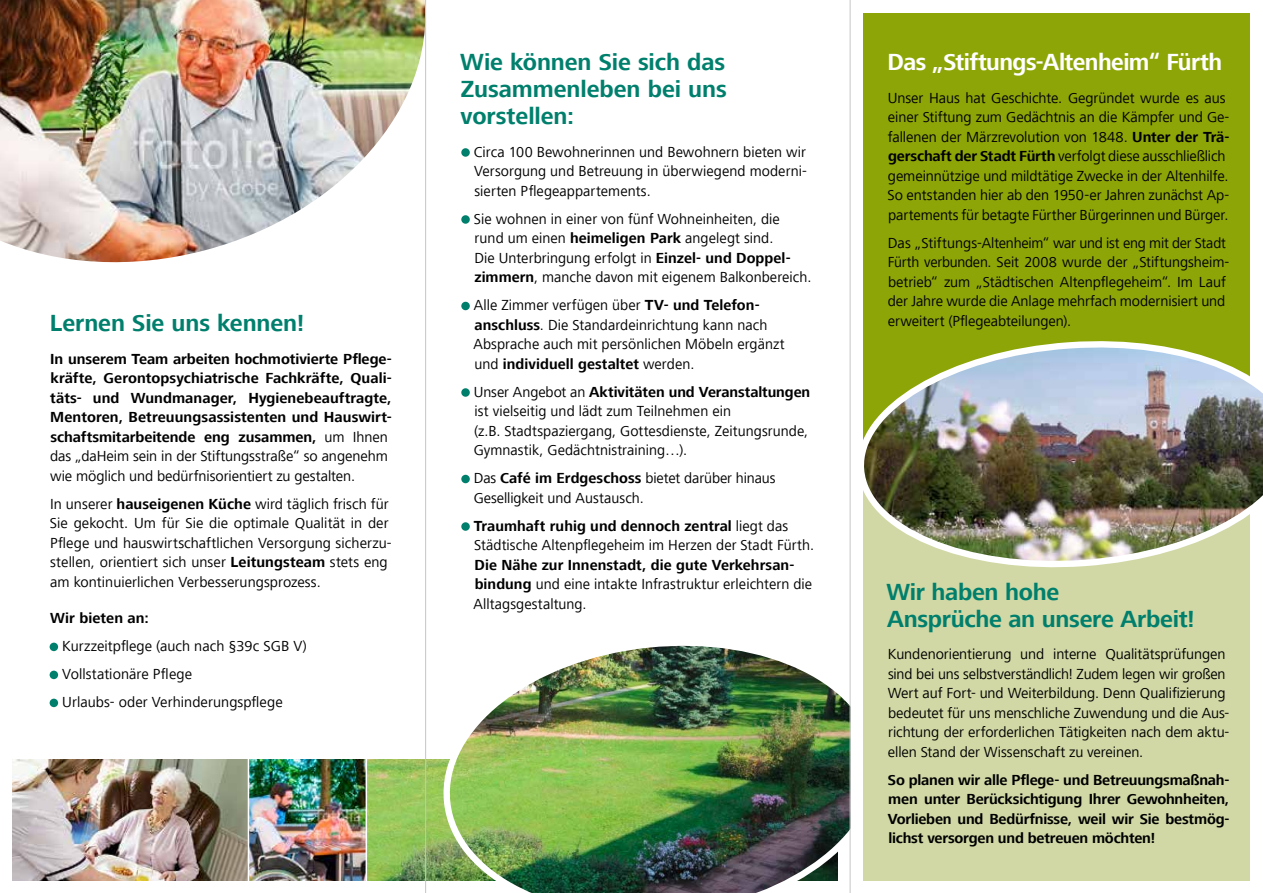
<style>
.page{position:relative;width:1263px;height:893px;background:#fff}
.page>*{position:absolute;margin:0;border:0;box-sizing:border-box;transform-origin:0 0}
.t1{font:700 24px/27px "Frutiger Next LTCE";letter-spacing:-.005em;color:#007f6d}
.t2{font:700 24px "Frutiger Next LTCE";letter-spacing:-.025em;color:#fff}
.t3{font:15px/19.5px "Frutiger Next LTCE";color:#000}
.t4{font:700 15px/19.5px "Frutiger Next LTCE";color:#000}
.s1{font-weight:400}
.s2{font-weight:700}
</style>
<div class="page">
<div style="left:863px;top:484px;width:387px;height:396px;background:#d1d8a5"></div>
<img style="left:0;top:0;width:425px;height:263px">
<img style="left:13px;top:759px;width:426px;height:121px">
<div style="left:50px;top:643px;width:8px;height:8px;background:#007f6d;border-radius:50%"></div>
<div style="left:50px;top:671px;width:8px;height:8px;background:#007f6d;border-radius:50%"></div>
<div style="left:50px;top:699px;width:8px;height:8px;background:#007f6d;border-radius:50%"></div>
<div style="left:461px;top:148px;width:9px;height:9px;background:#007f6d;border-radius:50%"></div>
<div style="left:461px;top:215px;width:9px;height:9px;background:#007f6d;border-radius:50%"></div>
<div style="left:461px;top:302px;width:9px;height:8px;background:#007f6d;border-radius:50%"></div>
<div style="left:461px;top:388px;width:9px;height:9px;background:#007f6d;border-radius:50%"></div>
<div style="left:461px;top:475px;width:9px;height:8px;background:#007f6d;border-radius:50%"></div>
<div style="left:461px;top:522px;width:9px;height:9px;background:#007f6d;border-radius:50%"></div>
<div style="left:863px;top:13px;width:387px;height:458px;background:#8ea507"></div>
<img style="left:863px;top:341px;width:400px;height:227px">
<img style="left:439px;top:632px;width:411px;height:261px">
<hr style="left:248px;top:757px;width:1px;height:127px;background:#fff">
<hr style="left:366px;top:757px;width:1px;height:127px;background:#fff">
<hr style="left:850px;top:0;width:1px;height:893px;background:#c5c6c6">
<hr style="left:425px;top:0;width:1px;height:893px;background:#c5c6c6">
<h1 class="t1" style="left:50px;top:310px;width:256px">Lernen Sie uns kennen!</h1>
<p class="t4" style="left:50px;top:349px;width:343px">In unserem Team arbeiten hochmotivierte Pflege&shy;kräfte, Gerontopsychiatrische Fachkräfte, Quali&shy;täts- und Wundmanager, Hygienebeauftragte, Mentoren, Betreuungsassistenten und Hauswirt&shy;schaftsmitarbeitende eng zusammen, <span class="s1">um Ihnen das „daHeim sein in der Stiftungsstraße“ so angenehm wie möglich und bedürfnisorientiert zu gestalten.</span></p>
<p class="t3" style="left:50px;top:494px;width:343px">In unserer <span class="s2">hauseigenen Küche</span> wird täglich frisch für Sie gekocht. Um für Sie die optimale Qualität in der Pflege und hauswirtschaftlichen Versorgung sicherzu&shy;stellen, orientiert sich unser <span class="s2">Leitungsteam</span> stets eng am kontinuierlichen Verbesserungsprozess.</p>
<p class="t4" style="left:50px;top:609px;width:100px">Wir bieten an:</p>
<p class="t3" style="left:62px;top:632px;width:246px;line-height:28px">Kurzzeitpflege (auch nach §39c SGB V)<br>Vollstationäre Pflege<br>Urlaubs- oder Verhinderungspflege</p>
<h1 class="t1" style="left:460px;top:50px;width:268px;text-align:justify">Wie können Sie sich das Zusammenleben bei uns vorstellen:</h1>
<p class="t3" style="left:474px;top:142px;width:335px;text-align:justify">Circa 100 Bewohnerinnen und Bewohnern bieten wir Versorgung und Betreuung in überwiegend moderni&shy;sierten Pflegeappartements.</p>
<p class="t3" style="left:474px;top:209px;width:339px">Sie wohnen in einer von fünf Wohneinheiten, die rund um einen <span class="s2">heimeligen Park</span> angelegt sind.<br>Die Unterbringung erfolgt in <span class="s2">Einzel- und Doppel&shy;zimmern</span>, manche davon mit eigenem Balkonbereich.</p>
<p class="t3" style="left:473px;top:296px;width:313px">Alle Zimmer verfügen über <span class="s2">TV- und Telefon&shy;anschluss</span>. Die Standardeinrichtung kann nach Absprache auch mit persönlichen Möbeln ergänzt und <span class="s2">individuell gestaltet</span> werden.</p>
<p class="t3" style="left:474px;top:382px;width:338px">Unser Angebot an <span class="s2">Aktivitäten und Veranstaltungen </span>ist vielseitig und lädt zum Teilnehmen ein<br>(z.B. Stadtspaziergang, Gottesdienste, Zeitungsrunde, Gymnastik, Gedächtnistraining…).</p>
<p class="t3" style="left:474px;top:469px;width:303px">Das <span class="s2">Café im Erdgeschoss</span> bietet darüber hinaus<br>Geselligkeit und Austausch.</p>
<p class="t3" style="left:474px;top:516px;width:342px"><span class="s2">Traumhaft ruhig und dennoch zentral</span> liegt das<br>Städtische Altenpflegeheim im Herzen der Stadt Fürth.</p>
<p class="t3" style="left:473px;top:555px;width:340px"><span class="s2">Die Nähe zur Innenstadt, die gute Verkehrsan&shy;bindung</span> und eine intakte Infrastruktur erleichtern die<br>Alltagsgestaltung.</p>
<h1 class="t2" style="left:887px;top:49px;width:336px">Das „Stiftungs-Altenheim“ Fürth</h1>
<p class="t3" style="left:888px;top:88px;width:343px">Unser Haus hat Geschichte. Gegründet wurde es aus einer Stiftung zum Gedächtnis an die Kämpfer und Ge&shy;fallenen der Märzrevolution von 1848. <span class="s2">Unter der Trä&shy;gerschaft der Stadt Fürth</span> verfolgt diese ausschließlich gemeinnützige und mildtätige Zwecke in der Altenhilfe.<br>So entstanden hier ab den 1950-er Jahren zunächst Ap&shy;partements für betagte Fürther Bürgerinnen und Bürger.</p>
<p class="t3" style="left:888px;top:233px;width:343px">Das „Stiftungs-Altenheim“ war und ist eng mit der Stadt Fürth verbunden. Seit 2008 wurde der „Stiftungsheim&shy;betrieb“ zum „Städtischen Altenpflegeheim“. Im Lauf der Jahre wurde die Anlage mehrfach modernisiert und erweitert (Pflegeabteilungen).</p>
<h1 class="t1" style="left:886px;top:579px;width:310px">Wir haben hohe<br>Ansprüche an unsere Arbeit!</h1>
<p class="t3" style="left:888px;top:644px;width:343px">Kundenorientierung und interne Qualitätsprüfungen sind bei uns selbstverständlich! Zudem legen wir großen Wert auf Fort- und Weiterbildung. Denn Qualifizierung bedeutet für uns menschliche Zuwendung und die Aus&shy;richtung der erforderlichen Tätigkeiten nach dem aktu&shy;ellen Stand der Wissenschaft zu vereinen.</p>
<p class="t4" style="left:888px;top:770px;width:343px;text-align:justify">So planen wir alle Pflege- und Betreuungsmaßnah&shy;men unter Berücksichtigung Ihrer Gewohnheiten, Vorlieben und Bedürfnisse, weil wir Sie bestmög&shy;lichst versorgen und betreuen möchten!</p>
</div>
